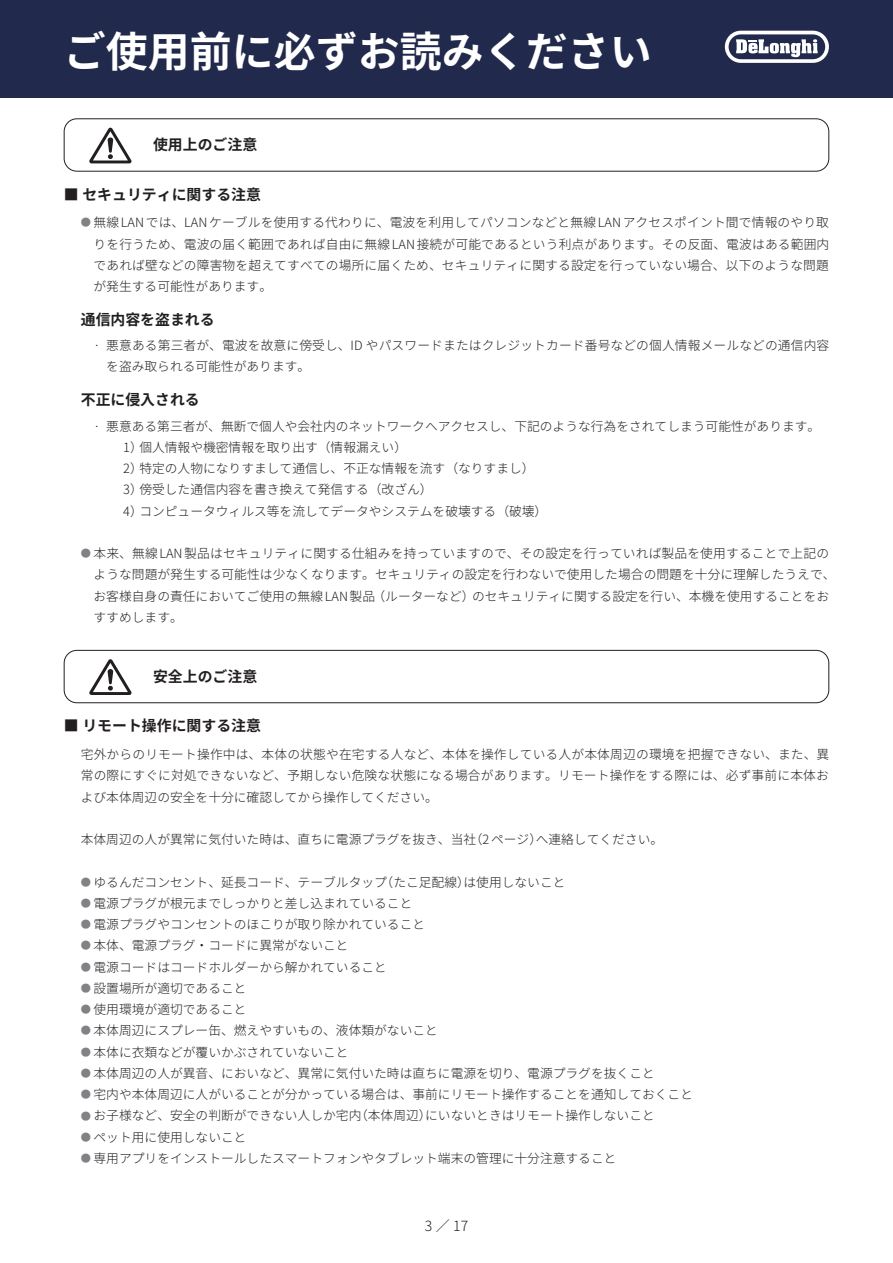
<style>
.page{position:relative;width:893px;height:1263px;background:#fff}
.page>*{position:absolute;margin:0;border:0;box-sizing:border-box;transform-origin:0 0}
.t1{font:700 42px "Noto Sans CJ Kjp";color:#fff}
.t2{font:700 14.85px "Noto Sans CJ Kjp";color:#231f20}
.t3{font:300 14.1px "Noto Sans CJ Kjp";color:#231f20}
.t4{font:300 12.75px/21.3px "Noto Sans CJ Kjp";color:#231f20}
.s1{font-size:10.2px;color:#808285}
</style>
<div class="page">
<div style="left:0;top:0;width:893px;height:98px;background:#212a4c"></div>
<svg style="left:725px;top:31px;width:104px;height:32px"></svg>
<svg style="left:89px;top:128px;width:43px;height:35px"></svg>
<div style="left:64px;top:118px;width:765px;height:54px;border:1px solid #231f20;border-radius:13px"></div>
<svg style="left:89px;top:659px;width:43px;height:36px"></svg>
<div style="left:64px;top:650px;width:765px;height:53px;border:1px solid #231f20;border-radius:13px"></div>
<h1 class="t1" style="left:64px;top:28px;width:589px">ご使用前に必ずお読みください</h1>
<p class="t2" style="left:153px;top:137px;width:106px">使用上のご注意</p>
<p class="t2" style="left:64px;top:186px;width:199px">■ セキュリティに関する注意</p>
<p class="t4" style="left:94px;top:212px;width:737px;text-align:justify;text-indent:-13px"><span class="s1">●</span> 無線 LANでは、LANケーブルを使用する代わりに、電波を利用してパソコンなどと無線 LANアクセスポイント間で情報のやり取りを行うため、電波の届く範囲であれば自由に無線 LAN接続が可能であるという利点があります。その反面、電波はある範囲内であれば壁などの障害物を超えてすべての場所に届くため、セキュリティに関する設定を行っていない場合、以下のような問題が発生する可能性があります。</p>
<p class="t2" style="left:81px;top:311px;width:135px">通信内容を盗まれる</p>
<p class="t4" style="left:106px;top:335px;width:725px;text-indent:-13px">· 悪意ある第三者が、電波を故意に傍受し、ID やパスワードまたはクレジットカード番号などの個人情報メールなどの通信内容を盗み取られる可能性があります。</p>
<p class="t2" style="left:81px;top:391px;width:121px">不正に侵入される</p>
<p class="t4" style="left:123px;top:415px;width:698px;text-indent:-30px">· 悪意ある第三者が、無断で個人や会社内のネットワークへアクセスし、下記のような行為をされてしまう可能性があります。1）個人情報や機密情報を取り出す（情報漏えい）<br>2）特定の人物になりすまして通信し、不正な情報を流す（なりすまし）<br>3）傍受した通信内容を書き換えて発信する（改ざん）<br>4）コンピュータウィルス等を流してデータやシステムを破壊する（破壊）</p>
<p class="t4" style="left:94px;top:543px;width:743px;text-indent:-13px"><span class="s1">●</span> 本来、無線 LAN製品はセキュリティに関する仕組みを持っていますので、その設定を行っていれば製品を使用することで上記のような問題が発生する可能性は少なくなります。セキュリティの設定を行わないで使用した場合の問題を十分に理解したうえで、お客様自身の責任においてご使用の無線 LAN製品（ルーターなど）のセキュリティに関する設定を行い、本機を使用することをおすすめします。</p>
<p class="t2" style="left:153px;top:668px;width:106px">安全上のご注意</p>
<p class="t2" style="left:64px;top:717px;width:199px">■ リモート操作に関する注意</p>
<p class="t4" style="left:81px;top:744px;width:750px;text-align:justify">宅外からのリモート操作中は、本体の状態や在宅する人など、本体を操作している人が本体周辺の環境を把握できない、また、異常の際にすぐに対処できないなど、予期しない危険な状態になる場合があります。リモート操作をする際には、必ず事前に本体および本体周辺の安全を十分に確認してから操作してください。</p>
<p class="t4" style="left:81px;top:829px;width:584px">本体周辺の人が異常に気付いた時は、直ちに電源プラグを抜き、当社（2ページ）へ連絡してください。</p>
<p class="t4" style="left:81px;top:871px;width:486px"><span class="s1">●</span> ゆるんだコンセント、延長コード、テーブルタップ（たこ足配線）は使用しないこと</p>
<p class="t4" style="left:81px;top:893px;width:333px"><span class="s1">●</span> 電源プラグが根元までしっかりと差し込まれていること</p>
<p class="t4" style="left:81px;top:914px;width:346px"><span class="s1">●</span> 電源プラグやコンセントのほこりが取り除かれていること</p>
<p class="t4" style="left:81px;top:935px;width:269px"><span class="s1">●</span> 本体、電源プラグ・コードに異常がないこと</p>
<p class="t4" style="left:81px;top:956px;width:308px"><span class="s1">●</span> 電源コードはコードホルダーから解かれていること</p>
<p class="t4" style="left:81px;top:978px;width:167px"><span class="s1">●</span> 設置場所が適切であること</p>
<p class="t4" style="left:81px;top:999px;width:167px"><span class="s1">●</span> 使用環境が適切であること</p>
<p class="t4" style="left:81px;top:1020px;width:359px"><span class="s1">●</span> 本体周辺にスプレー缶、燃えやすいもの、液体類がないこと</p>
<p class="t4" style="left:81px;top:1042px;width:269px"><span class="s1">●</span> 本体に衣類などが覆いかぶされていないこと</p>
<p class="t4" style="left:81px;top:1063px;width:576px"><span class="s1">●</span> 本体周辺の人が異音、においなど、異常に気付いた時は直ちに電源を切り、電源プラグを抜くこと</p>
<p class="t4" style="left:81px;top:1084px;width:614px"><span class="s1">●</span> 宅内や本体周辺に人がいることが分かっている場合は、事前にリモート操作することを通知しておくこと</p>
<p class="t4" style="left:81px;top:1105px;width:576px"><span class="s1">●</span> お子様など、安全の判断ができない人しか宅内（本体周辺）にいないときはリモート操作しないこと</p>
<p class="t4" style="left:81px;top:1127px;width:167px"><span class="s1">●</span> ペット用に使用しないこと</p>
<p class="t4" style="left:81px;top:1148px;width:537px"><span class="s1">●</span> 専用アプリをインストールしたスマートフォンやタブレット端末の管理に十分注意すること</p>
<p class="t3" style="left:425px;top:1218px;width:45px">3／17</p>
</div>
